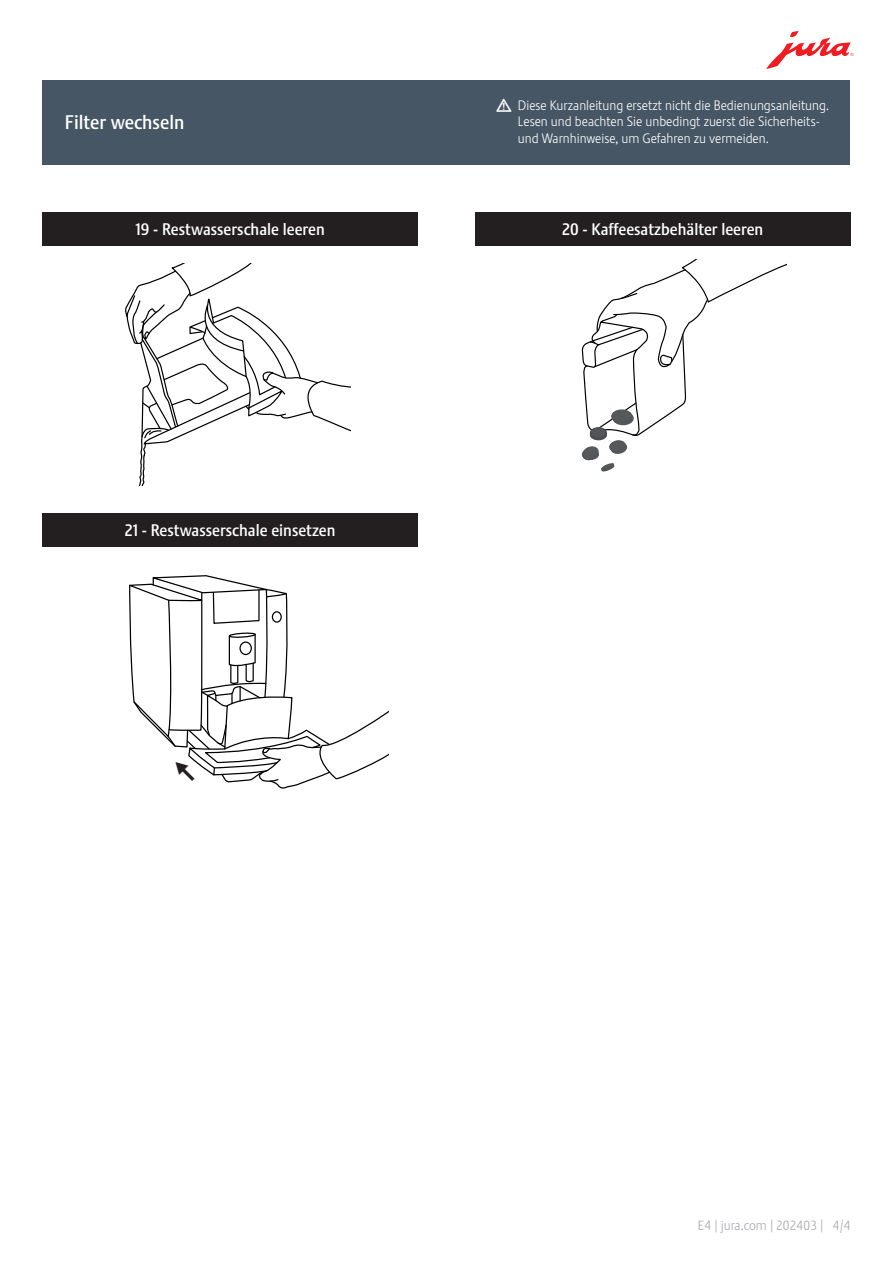
<style>
.page{position:relative;width:893px;height:1263px;background:#fff}
.page>*{position:absolute;margin:0;border:0;box-sizing:border-box;transform-origin:0 0}
.t1{font:19.5px "Stalemate Pro 2 J Medium";color:#fff}
.t2{font:16.5px "Stalemate Pro 2 J Medium";color:#fff}
.t3{font:13.5px/16.2px "Stalemate Pro 2 J Light";color:#fff}
.t4{font:13.5px "Stalemate Pro 2 J Light";color:#a8a9ad}
.s1{font-family:"Jura Pict 2006"}
.s2{font-size:13.2px}
</style>
<div class="page">
<div style="left:43px;top:80px;width:807px;height:85px;background:#465664"></div>
<svg style="left:766px;top:31px;width:87px;height:38px"></svg>
<svg style="left:125px;top:264px;width:225px;height:222px"></svg>
<svg style="left:581px;top:259px;width:205px;height:213px"></svg>
<div style="left:43px;top:212px;width:375px;height:33px;background:#231f20"></div>
<div style="left:475px;top:212px;width:375px;height:33px;background:#231f20"></div>
<div style="left:43px;top:513px;width:375px;height:33px;background:#231f20"></div>
<svg style="left:129px;top:575px;width:259px;height:214px"></svg>
<h1 class="t1" style="left:65px;top:111px;width:121px">Filter wechseln</h1>
<p class="t3" style="left:518px;top:98px;width:313px;text-indent:-21px"><span class="s1">J</span> Diese Kurzanleitung ersetzt nicht die Bedienungsanleitung.<br>Lesen und beachten Sie unbedingt zuerst die Sicherheits&shy;und Warnhinweise, um Gefahren zu vermeiden.</p>
<p class="t2" style="left:135px;top:219px;width:191px">19 - Restwasserschale leeren</p>
<p class="t2" style="left:562px;top:219px;width:203px">20 - Kaffeesatzbehälter leeren</p>
<p class="t2" style="left:115px;top:520px;width:222px">921 - Restwasserschale einsetzen</p>
<p class="t4" style="left:698px;top:1217px;width:154px"><span class="s2">E4</span> | jura.com | <span class="s2">202403</span> | <span class="s2">4</span>/<span class="s2">4</span></p>
</div>
